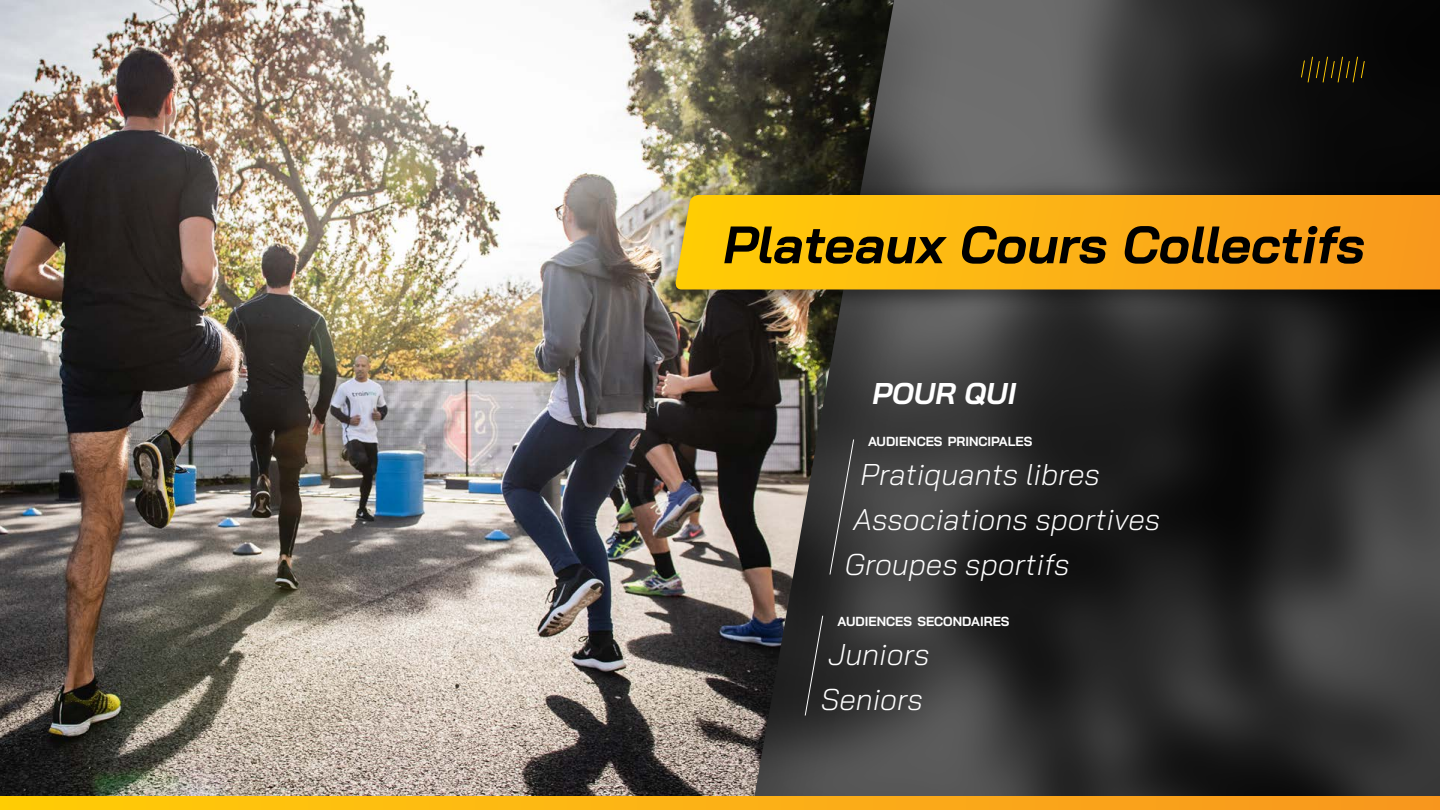
<style>
.page{position:relative;width:1440px;height:810px;background:#fff}
.page>*{position:absolute;margin:0;border:0;box-sizing:border-box;transform-origin:0 0}
.t1{font:italic 700 52.5px "Bai Jamjuree";color:#000}
.t2{font:italic 300 30px "Bai Jamjuree";color:#fff}
.t3{font:italic 700 30px "Bai Jamjuree";color:#fff}
.t4{font:700 13.12px "Bai Jamjuree";color:#fff}
</style>
<div class="page">
<svg style="left:962px;top:0;width:478px;height:797px;background:#2a2a2a"></svg>
<div style="left:0;top:0;width:962px;height:810px;background:#000;opacity:.2"></div>
<img style="left:0;top:0;width:894px;height:797px">
<svg style="left:829px;top:439px;width:26px;height:136px;background:#3e3e3e"></svg>
<svg style="left:804px;top:615px;width:20px;height:101px;background:#2f2f2f"></svg>
<svg style="left:0;top:797px;width:1440px;height:13px;background:#fbb114"></svg>
<svg style="left:1301px;top:56px;width:64px;height:27px;background:#241e09"></svg>
<div style="left:662px;top:181px;width:778px;height:132px;background:#000;opacity:.4"></div>
<svg style="left:674px;top:195px;width:766px;height:95px;background:#fab115"></svg>
<h1 class="t1" style="left:723px;top:214px;width:643px">Plateaux Cours Collectifs</h1>
<p class="t3" style="left:873px;top:376px;width:145px">POUR QUI</p>
<p class="t4" style="left:868px;top:434px;width:166px">AUDIENCES PRINCIPALES</p>
<p class="t2" style="left:861px;top:449px;width:241px">Pratiquants libres</p>
<p class="t2" style="left:853px;top:494px;width:309px">Associations sportives</p>
<p class="t2" style="left:845px;top:539px;width:226px">Groupes sportifs</p>
<p class="t4" style="left:838px;top:614px;width:174px">AUDIENCES SECONDAIRES</p>
<p class="t2" style="left:828px;top:629px;width:103px">Juniors</p>
<p class="t2" style="left:821px;top:674px;width:104px">Seniors</p>
</div>
